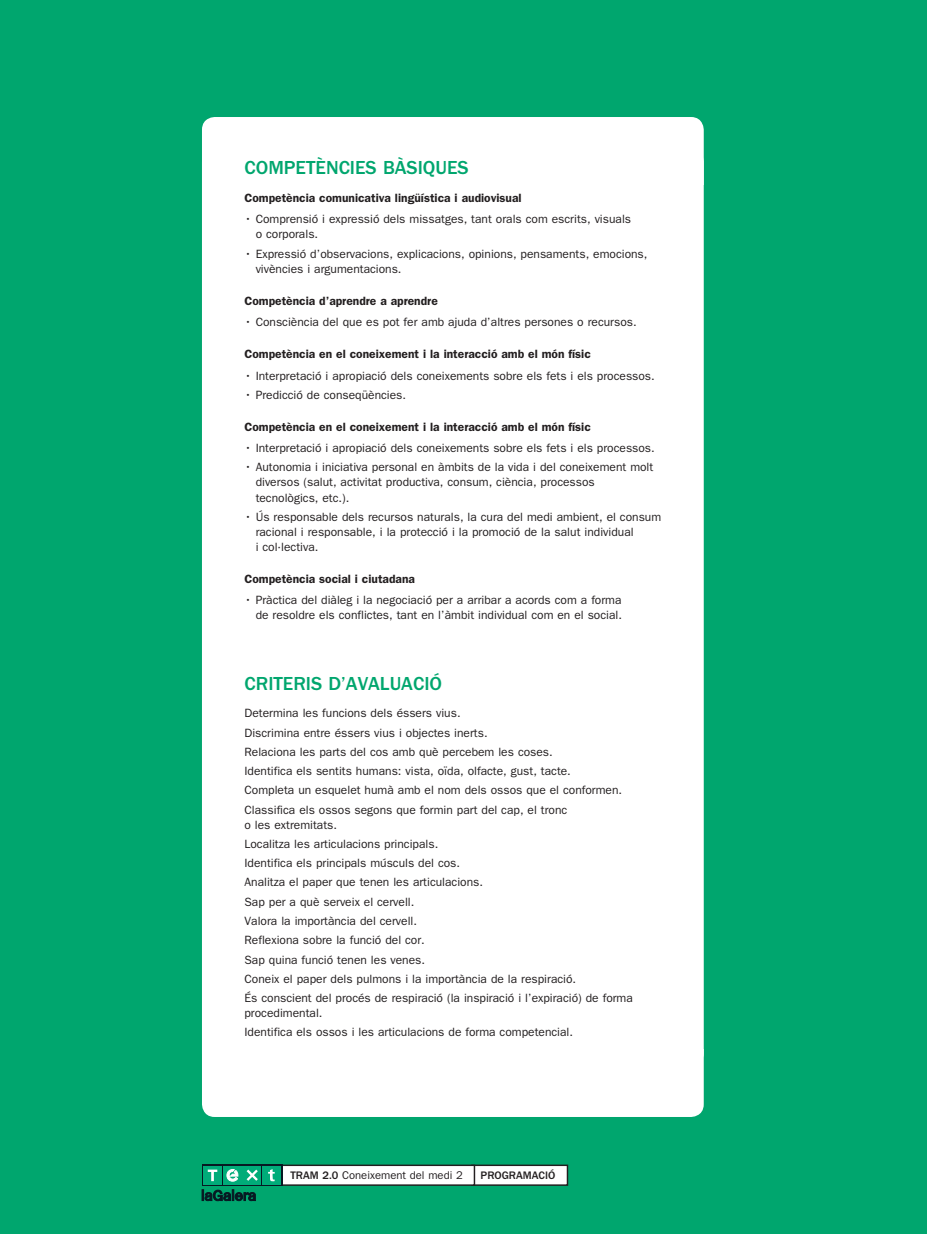
<style>
.page{position:relative;width:927px;height:1234px;background:#fff}
.page>*{position:absolute;margin:0;border:0;box-sizing:border-box;transform-origin:0 0}
.Ptitol_programacio{font:500 19.5px "Franklin Gothic LT";color:#00a66e}
.Pprogramacio{font:12px/15px "Franklin Gothic LT";color:#231f20}
.Psubtitol_programaci{font:600 12px "Franklin Gothic LT";color:#231f20}
.t1{font:11.25px "Franklin Gothic LT";color:#231f20}
.t2{font:500 11.25px "Franklin Gothic LT";color:#231f20}
.t3{font:600 11.25px "Franklin Gothic LT";color:#231f20}
.s1{font-weight:500}
</style>
<div class="page">
<div style="left:0;top:0;width:927px;height:1233px;background:#00a66e"></div>
<div style="left:202px;top:149px;width:502px;height:967px;background:#fff;border-radius:13px"></div>
<div style="left:202px;top:117px;width:502px;height:948px;background:#fff;border-radius:13px"></div>
<div style="left:472px;top:1164px;width:95px;height:20px;background:#fff"></div>
<div style="left:471px;top:1164px;width:97px;height:21px;border:1px solid #231f20"></div>
<div style="left:214px;top:1164px;width:260px;height:20px;background:#fff"></div>
<div style="left:213px;top:1164px;width:262px;height:21px;border:1px solid #231f20"></div>
<svg style="left:202px;top:1164px;width:80px;height:21px"></svg>
<div style="left:204px;top:1165px;width:18px;height:18px;background:#00ac79"></div>
<svg style="left:208px;top:1169px;width:9px;height:11px"></svg>
<div style="left:263px;top:1165px;width:18px;height:18px;background:#00ac79"></div>
<svg style="left:268px;top:1169px;width:7px;height:12px"></svg>
<div style="left:243px;top:1165px;width:18px;height:18px;background:#00ac79"></div>
<svg style="left:247px;top:1169px;width:11px;height:11px"></svg>
<svg style="left:202px;top:1189px;width:54px;height:11px"></svg>
<svg style="left:223px;top:1165px;width:18px;height:18px"></svg>
<svg style="left:227px;top:1168px;width:11px;height:12px"></svg>
<p class="Ptitol_programacio" style="left:244px;top:157px;width:226px">COMPETÈNCIES BÀSIQUES</p>
<p class="Psubtitol_programaci" style="left:244px;top:191px;width:279px">Competència comunicativa lingüística i audiovisual</p>
<p class="Pprogramacio" style="left:256px;top:212px;width:377px;text-indent:-11px">• Comprensió i expressió dels missatges, tant orals com escrits, visuals o corporals.</p>
<p class="Pprogramacio" style="left:256px;top:246px;width:393px;text-indent:-11px">• Expressió d’observacions, explicacions, opinions, pensaments, emocions, vivències i argumentacions.</p>
<p class="Psubtitol_programaci" style="left:244px;top:293px;width:195px">Competència d’aprendre a aprendre</p>
<p class="Pprogramacio" style="left:244px;top:314px;width:394px">• Consciència del que es pot fer amb ajuda d’altres persones o recursos.</p>
<p class="Psubtitol_programaci" style="left:244px;top:347px;width:348px">Competència en el coneixement i la interacció amb el món físic</p>
<p class="Pprogramacio" style="left:244px;top:368px;width:412px">• Interpretació i apropiació dels coneixements sobre els fets i els processos.</p>
<p class="Pprogramacio" style="left:244px;top:387px;width:163px">• Predicció de conseqüències.</p>
<p class="Psubtitol_programaci" style="left:244px;top:419px;width:348px">Competència en el coneixement i la interacció amb el món físic</p>
<p class="Pprogramacio" style="left:244px;top:440px;width:412px">• Interpretació i apropiació dels coneixements sobre els fets i els processos.</p>
<p class="Pprogramacio" style="left:256px;top:460px;width:399px;text-indent:-11px">• Autonomia i iniciativa personal en àmbits de la vida i del coneixement molt diversos (salut, activitat productiva, consum, ciència, processos tecnològics, etc.).</p>
<p class="Pprogramacio" style="left:256px;top:509px;width:407px;text-indent:-11px">• Ús responsable dels recursos naturals, la cura del medi ambient, el consum racional i responsable, i la protecció i la promoció de la salut individual<br>i col·lectiva.</p>
<p class="Psubtitol_programaci" style="left:244px;top:571px;width:172px">Competència social i ciutadana</p>
<p class="Pprogramacio" style="left:244px;top:592px;width:379px;text-align:right">• Pràctica del diàleg i la negociació per a arribar a acords com a forma de resoldre els conflictes, tant en l’àmbit individual com en el social.</p>
<p class="Ptitol_programacio" style="left:244px;top:672px;width:199px">CRITERIS D’AVALUACIÓ</p>
<p class="Pprogramacio" style="left:244px;top:705px;width:218px">Determina les funcions dels éssers vius.</p>
<p class="Pprogramacio" style="left:244px;top:725px;width:245px">Discrimina entre éssers vius i objectes inerts.</p>
<p class="Pprogramacio" style="left:244px;top:744px;width:310px">Relaciona les parts del cos amb què percebem les coses.</p>
<p class="Pprogramacio" style="left:244px;top:763px;width:328px">Identifica els sentits humans: vista, oïda, olfacte, gust, tacte.</p>
<p class="Pprogramacio" style="left:244px;top:782px;width:379px">Completa un esquelet humà amb el nom dels ossos que el conformen.</p>
<p class="Pprogramacio" style="left:244px;top:802px;width:324px">Classifica els ossos segons que formin part del cap, el tronc o les extremitats.</p>
<p class="Pprogramacio" style="left:244px;top:836px;width:195px">Localitza les articulacions principals.</p>
<p class="Pprogramacio" style="left:244px;top:855px;width:217px">Identifica els principals músculs del cos.</p>
<p class="Pprogramacio" style="left:244px;top:874px;width:240px">Analitza el paper que tenen les articulacions.</p>
<p class="Pprogramacio" style="left:244px;top:894px;width:171px">Sap per a què serveix el cervell.</p>
<p class="Pprogramacio" style="left:244px;top:913px;width:174px">Valora la importància del cervell.</p>
<p class="Pprogramacio" style="left:244px;top:932px;width:182px">Reflexiona sobre la funció del cor.</p>
<p class="Pprogramacio" style="left:244px;top:951px;width:182px">Sap quina funció tenen les venes.</p>
<p class="Pprogramacio" style="left:244px;top:971px;width:333px">Coneix el paper dels pulmons i la importància de la respiració.</p>
<p class="Pprogramacio" style="left:244px;top:990px;width:390px">És conscient del procés de respiració (la inspiració i l’expiració) de forma procedimental.</p>
<p class="Pprogramacio" style="left:244px;top:1024px;width:330px">Identifica els ossos i les articulacions de forma competencial.</p>
<p class="t1" style="left:290px;top:1168px;width:174px"><span class="s1">TRAM 2.0</span> Coneixement del medi 2</p>
<p class="t2" style="left:481px;top:1168px;width:76px">PROGRAMACIÓ</p>
<p class="t1" style="left:331px;top:1176px;width:102px"><span class="s1">TRAM 2.0</span> Llengua 1</p>
<p class="t3" style="left:476px;top:1176px;width:50px">UNITAT 1</p>
</div>
